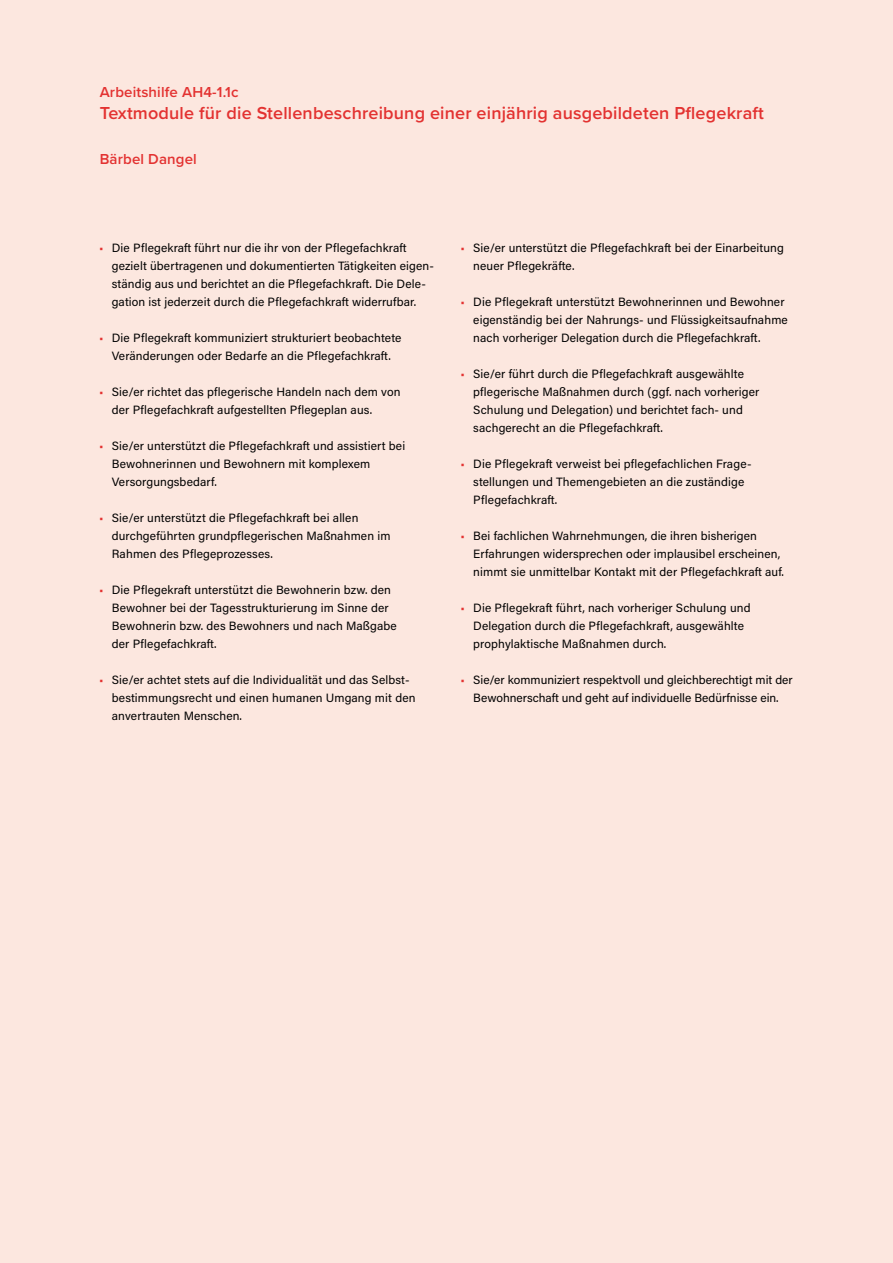
<style>
.page{position:relative;width:893px;height:1263px;background:#fce7df}
.page>*{position:absolute;margin:0;border:0;box-sizing:border-box;transform-origin:0 0}
.t1{font:600 18px "Proxima Nova";letter-spacing:.01em;color:#e33231}
.t2{font:600 15px "Proxima Nova";letter-spacing:.01em;color:#e33231}
.t3{font:12px/18px "Acumin Pro";letter-spacing:.01em;color:#000}
.s1{color:#e33231}
</style>
<div class="page">
<p class="t2" style="left:100px;top:81px;width:140px">Arbeitshilfe AH4-1.1c</p>
<h1 class="t1" style="left:100px;top:100px;width:666px">Textmodule für die Stellenbeschreibung einer einjährig ausgebildeten Pflegekraft</h1>
<p class="t2" style="left:100px;top:148px;width:99px">Bärbel Dangel</p>
<p class="t3" style="left:112px;top:238px;width:324px;text-indent:-13px"><span class="s1">•</span> Die Pflegekraft führt nur die ihr von der Pflegefachkraft gezielt übertragenen und dokumentierten Tätigkeiten eigen&shy;ständig aus und berichtet an die Pflegefachkraft. Die Dele&shy;gation ist jederzeit durch die Pflegefachkraft widerrufbar.</p>
<p class="t3" style="left:99px;top:328px;width:304px;text-align:center"><span class="s1">•</span> Die Pflegekraft kommuniziert strukturiert beobachtete<br>Veränderungen oder Bedarfe an die Pflegefachkraft.</p>
<p class="t3" style="left:112px;top:382px;width:290px;text-indent:-13px"><span class="s1">•</span> Sie/er richtet das pflegerische Handeln nach dem von der Pflegefachkraft aufgestellten Pflegeplan aus.</p>
<p class="t3" style="left:112px;top:436px;width:295px;text-indent:-13px"><span class="s1">•</span> Sie/er unterstützt die Pflegefachkraft und assistiert bei<br>Bewohnerinnen und Bewohnern mit komplexem<br>Versorgungsbedarf.</p>
<p class="t3" style="left:112px;top:508px;width:280px;text-indent:-13px"><span class="s1">•</span> Sie/er unterstützt die Pflegefachkraft bei allen durchgeführten grundpflegerischen Maßnahmen im<br>Rahmen des Pflegeprozesses.</p>
<p class="t3" style="left:112px;top:580px;width:286px;text-indent:-13px"><span class="s1">•</span> Die Pflegekraft unterstützt die Bewohnerin bzw. den Bewohner bei der Tagesstrukturierung im Sinne der Bewohnerin bzw. des Bewohners und nach Maßgabe der Pflegefachkraft.</p>
<p class="t3" style="left:112px;top:670px;width:305px;text-indent:-13px"><span class="s1">•</span> Sie/er achtet stets auf die Individualität und das Selbst&shy;bestimmungsrecht und einen humanen Umgang mit den anvertrauten Menschen.</p>
<p class="t3" style="left:473px;top:238px;width:312px;text-indent:-13px"><span class="s1">•</span> Sie/er unterstützt die Pflegefachkraft bei der Einarbeitung neuer Pflegekräfte.</p>
<p class="t3" style="left:473px;top:292px;width:316px;text-indent:-13px"><span class="s1">•</span> Die Pflegekraft unterstützt Bewohnerinnen und Bewohner eigenständig bei der Nahrungs- und Flüssigkeitsaufnahme nach vorheriger Delegation durch die Pflegefachkraft.</p>
<p class="t3" style="left:473px;top:364px;width:288px;text-indent:-13px"><span class="s1">•</span> Sie/er führt durch die Pflegefachkraft ausgewählte pflegerische Maßnahmen durch (ggf. nach vorheriger Schulung und Delegation) und berichtet fach- und sachgerecht an die Pflegefachkraft.</p>
<p class="t3" style="left:473px;top:454px;width:280px;text-indent:-13px"><span class="s1">•</span> Die Pflegekraft verweist bei pflegefachlichen Frage&shy;stellungen und Themengebieten an die zuständige<br>Pflegefachkraft.</p>
<p class="t3" style="left:473px;top:526px;width:312px;text-indent:-13px"><span class="s1">•</span> Bei fachlichen Wahrnehmungen, die ihren bisherigen<br>Erfahrungen widersprechen oder implausibel erscheinen, nimmt sie unmittelbar Kontakt mit der Pflegefachkraft auf.</p>
<p class="t3" style="left:473px;top:598px;width:279px;text-indent:-13px"><span class="s1">•</span> Die Pflegekraft führt, nach vorheriger Schulung und<br>Delegation durch die Pflegefachkraft, ausgewählte prophylaktische Maßnahmen durch.</p>
<p class="t3" style="left:460px;top:670px;width:334px;text-align:center"><span class="s1">•</span> Sie/er kommuniziert respektvoll und gleichberechtigt mit der<br>Bewohnerschaft und geht auf individuelle Bedürfnisse ein.</p>
</div>
